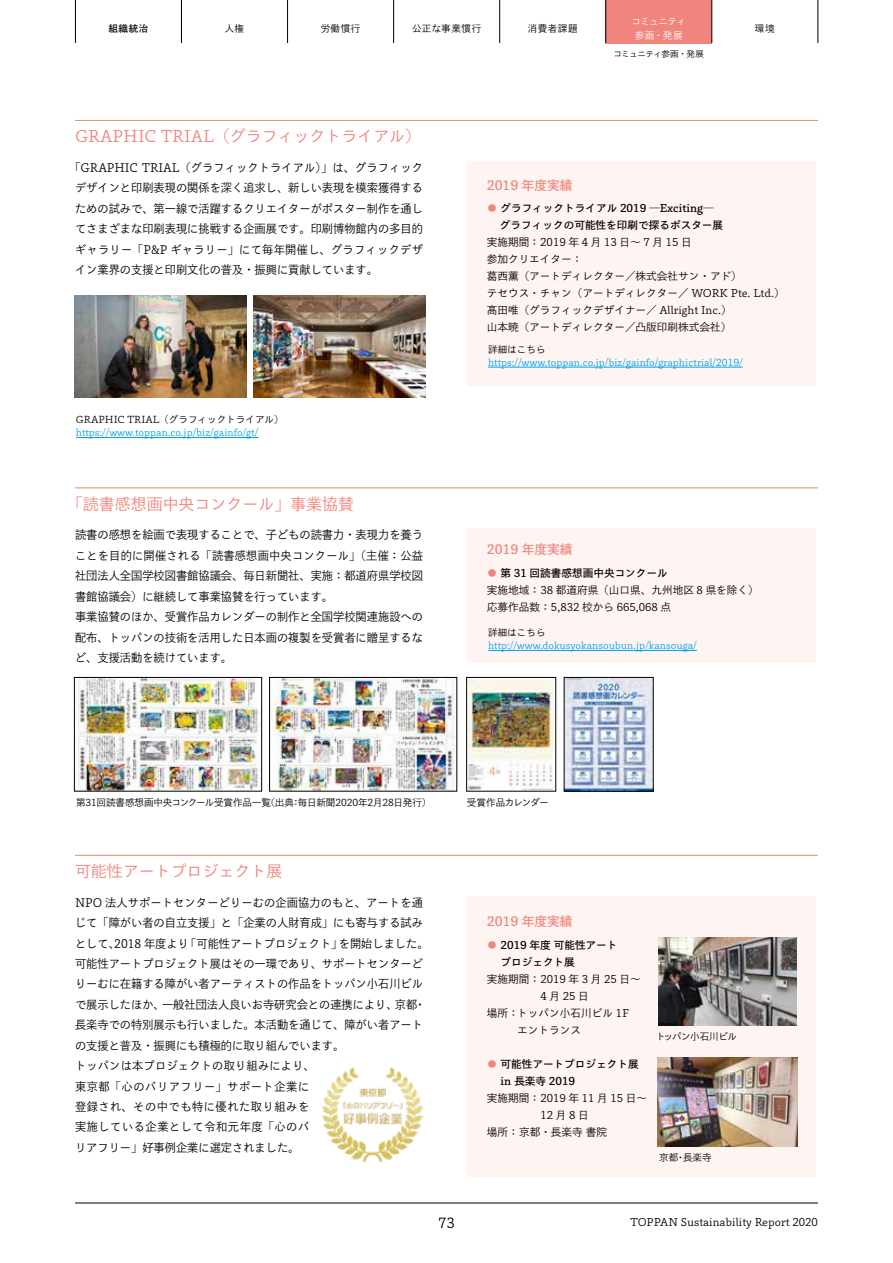
<style>
.page{position:relative;width:893px;height:1263px;background:#fff}
.page>*{position:absolute;margin:0;border:0;box-sizing:border-box;transform-origin:0 0}
.t1{font:15.9px "Toppan Bunkyu Gothic Pr 6 N";color:#ef857d}
.t2{font:13.8px "Toppan Bunkyu Gothic Pr 6 N";color:#000}
.t3{font:12.75px "Toppan Bunkyu Gothic Pr 6 N DB";color:#ef857d}
.t4{font:11.7px/20.4px "Toppan Bunkyu Gothic Pr 6 N";color:#000;scale:.96 1}
.t5{font:10.65px/17px "Toppan Bunkyu Gothic Pr 6 N";color:#000}
.t6{font:10.65px/17px "Toppan Bunkyu Gothic Pr 6 N DB";color:#000}
.t7{font:9.6px "Toppan Bunkyu Gothic Pr 6 N";color:#00a0e9}
.t8{font:9.6px "Toppan Bunkyu Gothic Pr 6 N";color:#000}
.t9{font:9.6px/13.8px "Toppan Bunkyu Gothic Pr 6 N";letter-spacing:-.06em;color:#fff;text-align:center}
.t10{font:9.6px "Toppan Bunkyu Gothic Pr 6 N";letter-spacing:-.07em;color:#000}
.t11{font:9.6px "Toppan Bunkyu Gothic Pr 6 N";letter-spacing:-.055em;color:#000}
.t12{font:9.6px "Toppan Bunkyu Gothic Pr 6 N";letter-spacing:.04em;color:#000}
.t13{font:9.6px "Toppan Bunkyu Gothic Pr 6 N DB";color:#000}
.t14{font:8.55px "Toppan Bunkyu Gothic Pr 6 N";letter-spacing:-.055em;color:#000}
.s1{color:#ef857d}
</style>
<div class="page">
<img style="left:74px;top:295px;width:172px;height:102px">
<img style="left:253px;top:295px;width:172px;height:102px">
<img style="left:76px;top:679px;width:184px;height:110px">
<div style="left:74px;top:677px;width:188px;height:114px;border:1px solid #000"></div>
<img style="left:271px;top:679px;width:184px;height:110px">
<div style="left:269px;top:677px;width:188px;height:114px;border:1px solid #000"></div>
<hr style="left:76px;top:437px;width:182px;height:1px;background:#00a0e9">
<div style="left:605px;top:0;width:107px;height:43px;background:#ef857d"></div>
<hr style="left:75px;top:120px;width:743px;height:1px;background:#ef857d">
<hr style="left:75px;top:487px;width:743px;height:1px;background:#ef857d">
<hr style="left:75px;top:855px;width:743px;height:1px;background:#ef857d">
<div style="left:468px;top:161px;width:348px;height:225px;background:#fef5f3"></div>
<div style="left:468px;top:528px;width:348px;height:134px;background:#fef5f3"></div>
<hr style="left:488px;top:650px;width:209px;height:1px;background:#00a0e9">
<div style="left:468px;top:897px;width:348px;height:280px;background:#fef5f3"></div>
<hr style="left:488px;top:367px;width:255px;height:1px;background:#00a0e9">
<img style="left:468px;top:680px;width:85px;height:109px">
<div style="left:466px;top:677px;width:90px;height:114px;border:1px solid #000"></div>
<img style="left:566px;top:679px;width:85px;height:110px">
<img style="left:658px;top:937px;width:139px;height:88px">
<img style="left:658px;top:1058px;width:140px;height:89px">
<img style="left:322px;top:1067px;width:100px;height:96px">
<hr style="left:75px;top:0;width:1px;height:43px;background:#000">
<hr style="left:181px;top:0;width:1px;height:43px;background:#000">
<hr style="left:287px;top:0;width:1px;height:43px;background:#000">
<hr style="left:393px;top:0;width:1px;height:43px;background:#000">
<hr style="left:499px;top:0;width:1px;height:43px;background:#000">
<hr style="left:605px;top:0;width:1px;height:43px;background:#000">
<hr style="left:712px;top:0;width:1px;height:43px;background:#000">
<hr style="left:818px;top:0;width:1px;height:43px;background:#000">
<hr style="left:75px;top:1203px;width:743px;height:1px;background:#000">
<p class="t9" style="left:631px;top:14px;width:56px">コミュニティ参画・発展</p>
<p class="t13" style="left:108px;top:23px;width:42px">組織統治</p>
<p class="t8" style="left:225px;top:23px;width:21px">人権</p>
<p class="t8" style="left:321px;top:23px;width:41px">労働慣行</p>
<p class="t12" style="left:412px;top:23px;width:71px">公正な事業慣行</p>
<p class="t8" style="left:528px;top:23px;width:51px">消費者課題</p>
<p class="t8" style="left:755px;top:23px;width:21px">環境</p>
<h1 class="t1" style="left:75px;top:127px;width:348px">GRAPHIC TRIAL（グラフィックトライアル）</h1>
<p class="t4" style="left:75px;top:158px;width:364px;text-align:justify;text-indent:-6px">「GRAPHIC TRIAL（グラフィックトライアル）」は、グラフィックデザインと印刷表現の関係を深く追求し、新しい表現を模索獲得するための試みで、第一線で活躍するクリエイターがポスター制作を通してさまざまな印刷表現に挑戦する企画展です。印刷博物館内の多目的ギャラリー「P&amp;P ギャラリー」にて毎年開催し、グラフィックデザイン業界の支援と印刷文化の普及・振興に貢献しています。</p>
<p class="t8" style="left:76px;top:414px;width:209px">GRAPHIC TRIAL（グラフィックトライアル）</p>
<p class="t7" style="left:76px;top:427px;width:184px">https://www.toppan.co.jp/biz/gainfo/gt/</p>
<h1 class="t1" style="left:67px;top:495px;width:289px">「読書感想画中央コンクール」事業協賛</h1>
<p class="t4" style="left:75px;top:525px;width:364px">読書の感想を絵画で表現することで、子どもの読書力・表現力を養うことを目的に開催される「読書感想画中央コンクール」（主催：公益社団法人全国学校図書館協議会、毎日新聞社、実施：都道府県学校図書館協議会）に継続して事業協賛を行っています。<br>事業協賛のほか、受賞作品カレンダーの制作と全国学校関連施設への配布、トッパンの技術を活用した日本画の複製を受賞者に贈呈するなど、支援活動を続けています。</p>
<p class="t14" style="left:613px;top:49px;width:92px">コミュニティ参画・発展</p>
<p class="t3" style="left:487px;top:178px;width:87px">2019 年度実績</p>
<p class="t6" style="left:487px;top:200px;width:239px;text-align:right"><span class="s1">●</span> グラフィックトライアル 2019 ―Exciting―　グラフィックの可能性を印刷で探るポスター展</p>
<p class="t5" style="left:487px;top:234px;width:299px">実施期間： 2019 年 4 月 13 日～ 7 月 15 日<br>参加クリエイター：<br>葛西薫（アートディレクター／株式会社サン・アド）<br>テセウス・チャン（アートディレクター／ WORK Pte. Ltd.）髙田唯（グラフィックデザイナー／ Allright Inc.）<br>山本暁（アートディレクター／凸版印刷株式会社）</p>
<p class="t8" style="left:488px;top:344px;width:59px">詳細はこちら</p>
<p class="t7" style="left:488px;top:357px;width:256px">https://www.toppan.co.jp/biz/gainfo/graphictrial/2019/</p>
<p class="t3" style="left:487px;top:542px;width:87px">2019 年度実績</p>
<p class="t6" style="left:487px;top:565px;width:182px"><span class="s1">●</span> 第 31 回読書感想画中央コンクール</p>
<p class="t5" style="left:487px;top:582px;width:273px">実施地域： 38 都道府県（山口県、九州地区 8 県を除く）応募作品数： 5,832 校から 665,068 点</p>
<p class="t8" style="left:488px;top:627px;width:59px">詳細はこちら</p>
<p class="t7" style="left:488px;top:640px;width:210px">http://www.dokusyokansoubun.jp/kansouga/</p>
<p class="t8" style="left:76px;top:797px;width:357px">第31回読書感想画中央コンクール受賞作品一覧（出典：毎日新聞2020年2月28日発行）</p>
<p class="t10" style="left:467px;top:797px;width:83px">受賞作品カレンダー</p>
<h1 class="t1" style="left:75px;top:862px;width:209px">可能性アートプロジェクト展</h1>
<p class="t4" style="left:75px;top:892px;width:370px">NPO 法人サポートセンターどりーむの企画協力のもと、アートを通じて「障がい者の自立支援」と「企業の人財育成」にも寄与する試みとして、2018 年度より「可能性アートプロジェクト」を開始しました。可能性アートプロジェクト展はその一環であり、サポートセンターどりーむに在籍する障がい者アーティストの作品をトッパン小石川ビルで展示したほか、一般社団法人良いお寺研究会との連携により、京都・長楽寺での特別展示も行いました。本活動を通じて、障がい者アートの支援と普及・振興にも積極的に取り組んでいます。<br>トッパンは本プロジェクトの取り組みにより、<br>東京都「心のバリアフリー」サポート企業に<br>登録され、その中でも特に優れた取り組みを<br>実施している企業として令和元年度「心のバ<br>リアフリー」好事例企業に選定されました。</p>
<p class="t3" style="left:487px;top:914px;width:87px">2019 年度実績</p>
<p class="t6" style="left:500px;top:937px;width:119px;text-indent:-14px"><span class="s1">●</span> 2019 年度 可能性アートプロジェクト展</p>
<p class="t5" style="left:487px;top:971px;width:155px">実施期間： 2019 年 3 月 25 日～</p>
<p class="t5" style="left:540px;top:988px;width:50px">4月25日</p>
<p class="t5" style="left:487px;top:1005px;width:144px">場所：トッパン小石川ビル 1F</p>
<p class="t5" style="left:517px;top:1022px;width:65px">エントランス</p>
<p class="t6" style="left:500px;top:1056px;width:140px;text-indent:-14px"><span class="s1">●</span> 可能性アートプロジェクト展in 長楽寺 2019</p>
<p class="t5" style="left:487px;top:1090px;width:162px">実施期間： 2019 年 11 月 15 日～</p>
<p class="t5" style="left:540px;top:1107px;width:50px">12月8日</p>
<p class="t5" style="left:487px;top:1124px;width:122px">場所： 京都・長楽寺 書院</p>
<p class="t11" style="left:656px;top:1031px;width:83px">トッパン小石川ビル</p>
<p class="t8" style="left:659px;top:1152px;width:54px">京都・長楽寺</p>
<p class="t2" style="left:438px;top:1215px;width:18px">73</p>
<p class="t5" style="left:631px;top:1214px;width:189px">TOPPAN Sustainability Report 2020</p>
</div>
